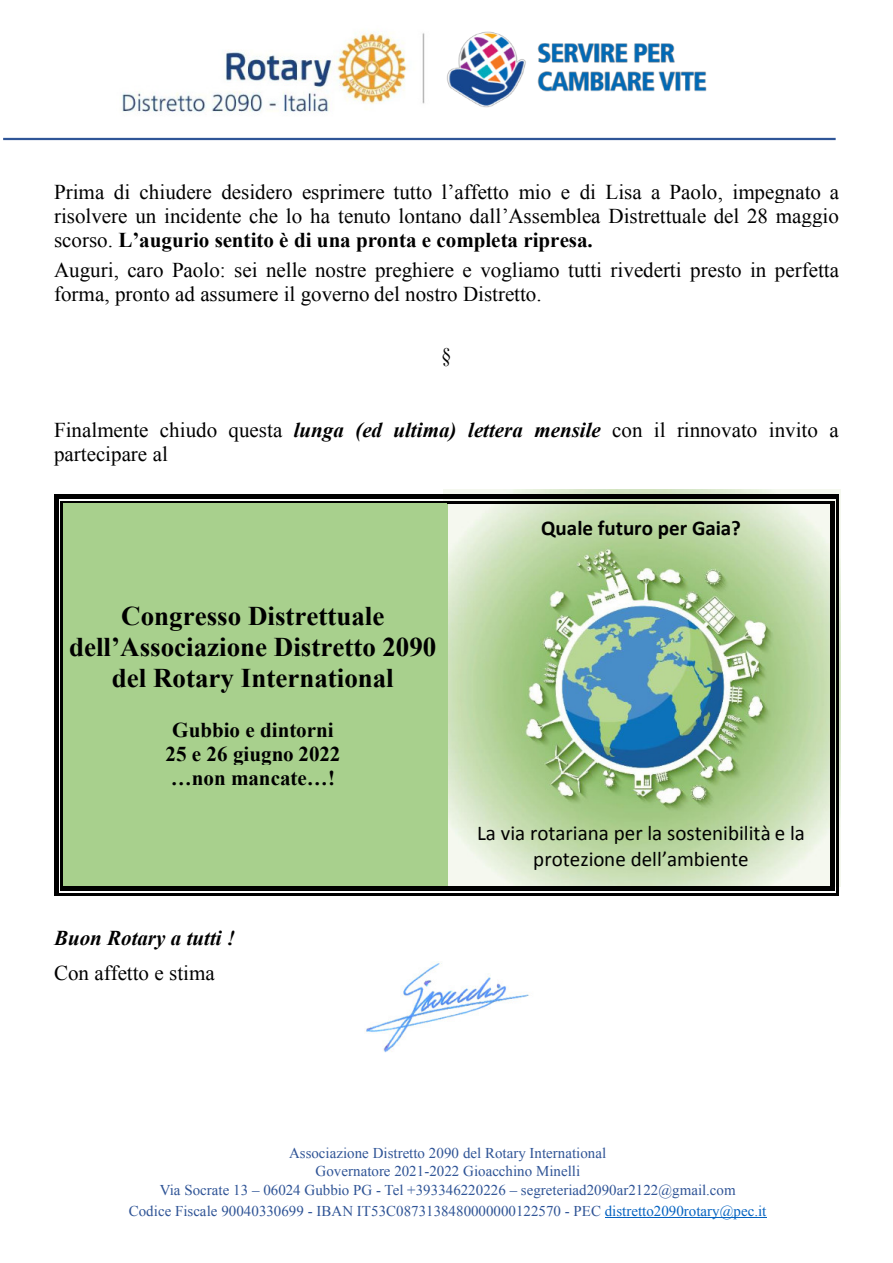
<style>
.page{position:relative;width:893px;height:1263px;background:#fff}
.page>*{position:absolute;margin:0;border:0;box-sizing:border-box;transform-origin:0 0}
.t1{font:700 27px/31px "Times New Roman";color:#000;text-align:center}
.t2{font:21px/24.2px "Times New Roman";color:#000}
.t3{font:21px/25.8px "Calibri";color:#000;text-align:center}
.t4{font:700 21px/24.2px "Times New Roman";color:#000;text-align:center}
.t5{font:700 21px "Calibri";color:#000}
.t6{font:italic 700 21px "Times New Roman";color:#000}
.t7{font:15px/18.8px "Times New Roman";color:#2f5496;text-align:center}
.s1{font-weight:700}
.s2{font-weight:700;font-style:italic}
.s3{color:#0563c1}
</style>
<div class="page">
<img style="left:422px;top:31px;width:326px;height:107px">
<img style="left:122px;top:31px;width:315px;height:95px">
<hr style="left:605px;top:1217px;width:162px;height:1px;background:#0563c1">
<hr style="left:3px;top:138px;width:833px;height:2px;background:#2f5597">
<img style="left:443px;top:490px;width:397px;height:396px">
<div style="left:63px;top:504px;width:384px;height:382px;background:#a8d08d"></div>
<svg style="left:54px;top:495px;width:9px;height:9px"></svg>
<hr style="left:63px;top:495px;width:384px;height:4px;background:#000">
<hr style="left:63px;top:501px;width:384px;height:2px;background:#000">
<hr style="left:63px;top:503px;width:384px;height:1px;background:#a8d08d">
<svg style="left:447px;top:495px;width:9px;height:8px"></svg>
<hr style="left:456px;top:495px;width:374px;height:4px;background:#000">
<hr style="left:456px;top:501px;width:374px;height:2px;background:#000">
<svg style="left:830px;top:495px;width:9px;height:9px"></svg>
<hr style="left:61px;top:504px;width:2px;height:383px;background:#000">
<hr style="left:54px;top:504px;width:4px;height:383px;background:#000">
<svg style="left:54px;top:887px;width:9px;height:8px"></svg>
<hr style="left:63px;top:893px;width:384px;height:2px;background:#000">
<hr style="left:63px;top:887px;width:384px;height:4px;background:#000">
<svg style="left:447px;top:887px;width:8px;height:8px"></svg>
<hr style="left:455px;top:893px;width:375px;height:2px;background:#000">
<hr style="left:455px;top:887px;width:375px;height:4px;background:#000">
<hr style="left:837px;top:504px;width:2px;height:383px;background:#000">
<div style="left:830px;top:504px;width:5px;height:383px;background:#000"></div>
<svg style="left:830px;top:887px;width:9px;height:8px"></svg>
<img style="left:365px;top:961px;width:164px;height:92px">
<p class="t2" style="left:54px;top:182px;width:787px;text-align:justify">Prima di chiudere desidero esprimere tutto l’affetto mio e di Lisa a Paolo, impegnato a risolvere un incidente che lo ha tenuto lontano dall’Assemblea Distrettuale del 28 maggio scorso. <span class="s1">L’augurio sentito è di una pronta e completa ripresa.</span></p>
<p class="t2" style="left:54px;top:260px;width:787px">Auguri, caro Paolo: sei nelle nostre preghiere e vogliamo tutti rivederti presto in perfetta forma, pronto ad assumere il governo del nostro Distretto.</p>
<p class="t2" style="left:441px;top:345px;width:12px">§</p>
<p class="t2" style="left:54px;top:420px;width:786px">Finalmente chiudo questa <span class="s2">lunga (ed ultima) lettera mensile</span> con il rinnovato invito a partecipare al</p>
<p class="t1" style="left:69px;top:603px;width:369px">Congresso Distrettuale dell’Associazione Distretto 2090 del Rotary International</p>
<p class="t4" style="left:165px;top:720px;width:176px">Gubbio e dintorni<br>25 e 26 giugno 2022 …non mancate…!</p>
<p class="t6" style="left:54px;top:931px;width:183px">Buon Rotary a tutti !</p>
<p class="t2" style="left:54px;top:963px;width:162px">Con affetto e stima</p>
<p class="t5" style="left:541px;top:519px;width:201px">Quale futuro per Gaia?</p>
<p class="t3" style="left:477px;top:822px;width:329px">La via rotariana per la sostenibilità e la protezione dell’ambiente</p>
<p class="t7" style="left:160px;top:1144px;width:577px">Associazione Distretto 2090 del Rotary International<br>Governatore 2021-2022 Gioacchino Minelli<br>Via Socrate 13 – 06024 Gubbio PG - Tel +393346220226 – segreteriad2090ar2122@gmail.com</p>
<p class="t7" style="left:129px;top:1203px;width:639px">Codice Fiscale 90040330699 - IBAN IT53C0873138480000000122570 - PEC <span class="s3">distretto2090rotary@pec.it</span></p>
</div>
